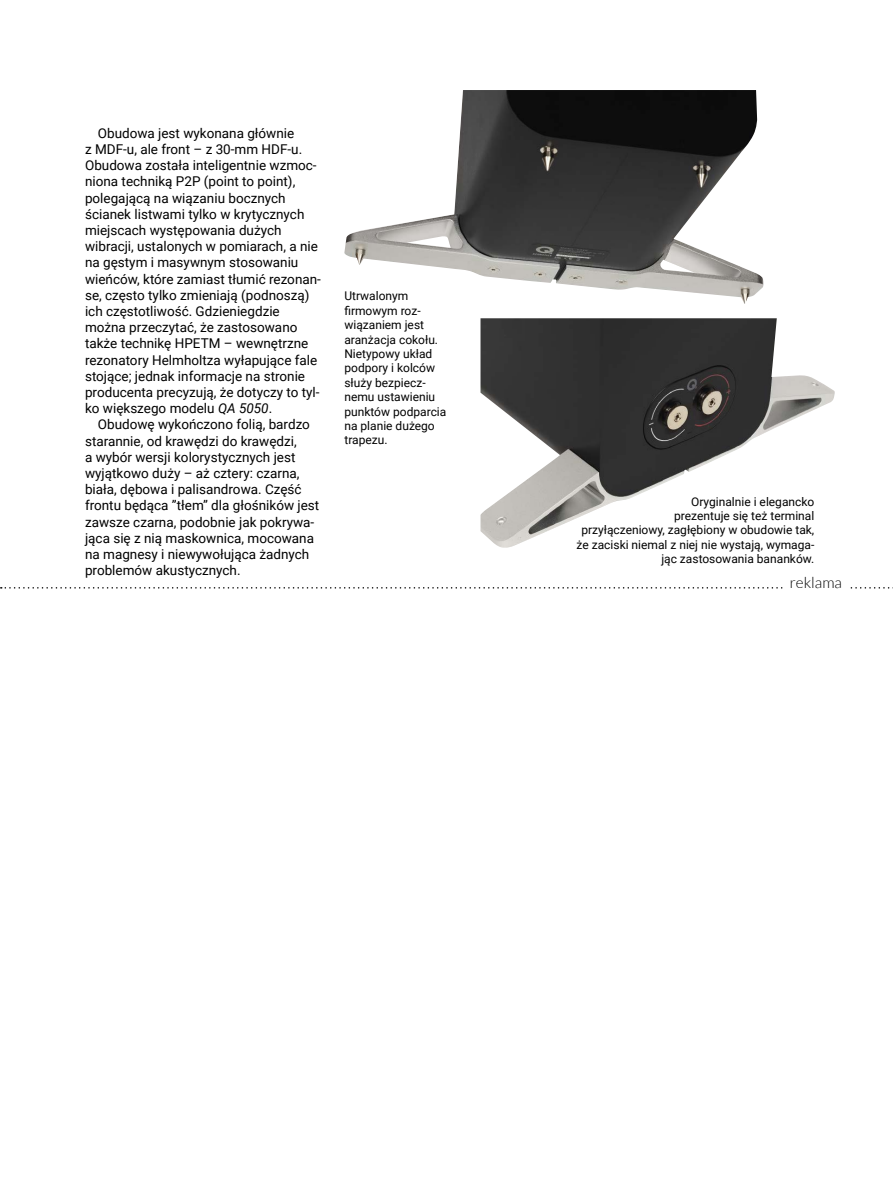
<style>
.page{position:relative;width:893px;height:1191px;background:#fff}
.page>*{position:absolute;margin:0;border:0;box-sizing:border-box;transform-origin:0 0}
.t1{font:300 15.3px "Lato";color:#000}
.t2{font:13.5px/16.2px "Roboto";color:#000}
.t3{font:12px/14.4px "Roboto";color:#000}
.s1{font-style:italic}
</style>
<div class="page">
<svg style="left:1px;top:587px;width:892px;height:1px"></svg>
<div style="left:783px;top:574px;width:65px;height:25px;background:#fff"></div>
<img style="left:344px;top:90px;width:419px;height:214px">
<img style="left:480px;top:318px;width:355px;height:230px">
<p class="t2" style="left:85px;top:124px;width:237px;text-indent:13px">Obudowa jest wykonana głównie<br>z MDF-u, ale front – z 30-mm HDF-u.<br>Obudowa została inteligentnie wzmoc&shy;niona techniką P2P (point to point), polegającą na wiązaniu bocznych ścianek listwami tylko w krytycznych miejscach występowania dużych wibracji, ustalonych w pomiarach, a nie na gęstym i masywnym stosowaniu wieńców, które zamiast tłumić rezonan&shy;se, często tylko zmieniają (podnoszą) ich częstotliwość. Gdzieniegdzie można przeczytać, że zastosowano także technikę HPETM – wewnętrzne rezonatory Helmholtza wyłapujące fale stojące; jednak informacje na stronie producenta precyzują, że dotyczy to tyl&shy;ko większego modelu <span class="s1">QA 5050</span>.</p>
<p class="t2" style="left:85px;top:416px;width:236px;text-indent:13px">Obudowę wykończono folią, bardzo starannie, od krawędzi do krawędzi,<br>a wybór wersji kolorystycznych jest wyjątkowo duży – aż cztery: czarna, biała, dębowa i palisandrowa. Część frontu będąca ”tłem” dla głośników jest zawsze czarna, podobnie jak pokrywa&shy;jąca się z nią maskownica, mocowana na magnesy i niewywołująca żadnych problemów akustycznych.</p>
<p class="t3" style="left:344px;top:288px;width:103px">Utrwalonym firmowym roz&shy;wiązaniem jest aranżacja cokołu.<br>Nietypowy układ podpory i kolców służy bezpiecz&shy;nemu ustawieniu punktów podparcia na planie dużego trapezu.</p>
<p class="t3" style="left:577px;top:494px;width:239px;text-align:right">Oryginalnie i elegancko<br>prezentuje się też terminal<br>przyłączeniowy, zagłębiony w obudowie tak, że zaciski niemal z niej nie wystają, wymaga&shy;jąc zastosowania bananków.</p>
<p class="t1" style="left:790px;top:574px;width:54px">reklama</p>
</div>
